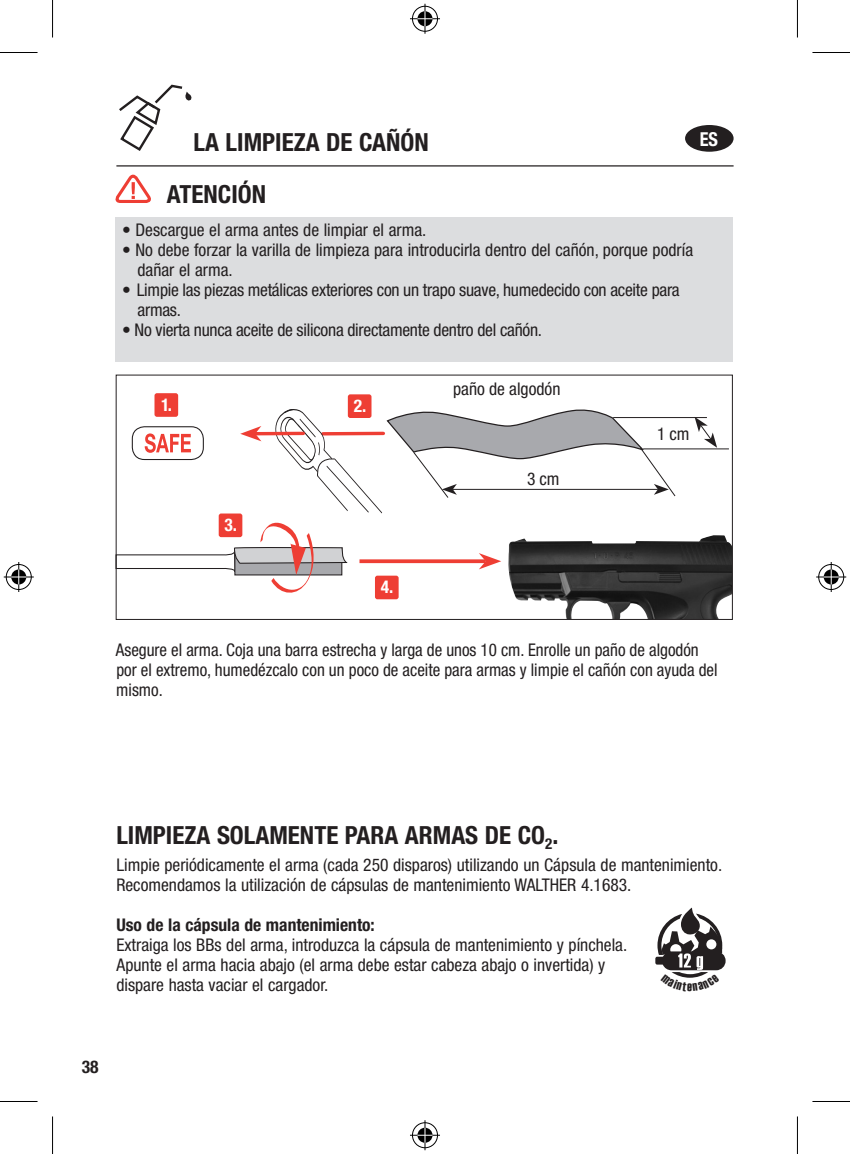
<style>
.page{position:relative;width:850px;height:1154px;background:#fff}
.page>*{position:absolute;margin:0;border:0;box-sizing:border-box;transform-origin:0 0}
.t1{font:700 condensed 25px "Helvetica Neue LT Pro";color:#231f20}
.t2{font:700 condensed 19.25px "Helvetica Neue LT Pro";color:#fff;scale:.95 1}
.t3{font:condensed 17.5px/20px "Helvetica Neue LT Pro";color:#231f20}
.t4{font:700 condensed 17.5px "Helvetica Neue LT Pro";color:#231f20}
.t5{font:700 condensed 17.5px "Helvetica Neue LT Pro";color:#fff}
</style>
<div class="page">
<hr style="left:116px;top:165px;width:617px;height:2px;background:#231f20">
<div style="left:684px;top:125px;width:49px;height:27px;background:#231f20;border-radius:50%"></div>
<img style="left:515px;top:535px;width:215px;height:83px">
<div style="left:116px;top:375px;width:616px;height:245px;border:1px solid #231f20"></div>
<svg style="left:115px;top:174px;width:36px;height:29px"></svg>
<div style="left:115px;top:218px;width:617px;height:144px;background:#dcdddf"></div>
<div style="left:154px;top:393px;width:24px;height:24px;background:#ee3e34;border-radius:2px"></div>
<div style="left:347px;top:394px;width:24px;height:24px;background:#ee3e34;border-radius:2px"></div>
<div style="left:375px;top:576px;width:23px;height:23px;background:#ee3e34;border-radius:2px"></div>
<hr style="left:613px;top:417px;width:93px;height:1px;background:#231f20">
<hr style="left:642px;top:448px;width:86px;height:1px;background:#231f20">
<svg style="left:694px;top:417px;width:22px;height:30px"></svg>
<svg style="left:115px;top:396px;width:560px;height:201px"></svg>
<svg style="left:119px;top:84px;width:73px;height:67px"></svg>
<hr style="left:0;top:52px;width:38px;height:1px;background:#000">
<hr style="left:812px;top:52px;width:37px;height:1px;background:#000">
<hr style="left:0;top:1101px;width:38px;height:1px;background:#000">
<hr style="left:812px;top:1101px;width:37px;height:1px;background:#000">
<hr style="left:52px;top:0;width:1px;height:38px;background:#000">
<hr style="left:52px;top:1116px;width:1px;height:38px;background:#000">
<hr style="left:796px;top:0;width:1px;height:38px;background:#000">
<hr style="left:796px;top:1116px;width:1px;height:38px;background:#000">
<div style="left:410px;top:5px;width:29px;height:28px;border:3px solid #fff;border-radius:50%"></div>
<hr style="left:410px;top:17px;width:30px;height:3px;background:#fff">
<hr style="left:423px;top:4px;width:3px;height:30px;background:#fff">
<div style="left:415px;top:10px;width:19px;height:18px;border:3px solid #fff;border-radius:50%"></div>
<div style="left:412px;top:6px;width:25px;height:26px;border:1px solid #000;border-radius:50%"></div>
<hr style="left:410px;top:18px;width:30px;height:1px;background:#000">
<hr style="left:424px;top:4px;width:1px;height:30px;background:#000">
<svg style="left:417px;top:11px;width:15px;height:15px"></svg>
<div style="left:410px;top:1121px;width:29px;height:28px;border:3px solid #fff;border-radius:50%"></div>
<hr style="left:410px;top:1134px;width:30px;height:3px;background:#fff">
<hr style="left:423px;top:1120px;width:3px;height:30px;background:#fff">
<div style="left:415px;top:1126px;width:19px;height:18px;border:3px solid #fff;border-radius:50%"></div>
<div style="left:412px;top:1122px;width:25px;height:26px;border:1px solid #000;border-radius:50%"></div>
<hr style="left:410px;top:1135px;width:30px;height:1px;background:#000">
<hr style="left:424px;top:1120px;width:1px;height:30px;background:#000">
<svg style="left:417px;top:1128px;width:15px;height:15px"></svg>
<div style="left:5px;top:563px;width:28px;height:28px;border:3px solid #fff;border-radius:50%"></div>
<hr style="left:4px;top:575px;width:30px;height:3px;background:#fff">
<hr style="left:17px;top:562px;width:3px;height:30px;background:#fff">
<div style="left:10px;top:568px;width:18px;height:18px;border:3px solid #fff;border-radius:50%"></div>
<div style="left:6px;top:564px;width:26px;height:26px;border:1px solid #000;border-radius:50%"></div>
<hr style="left:4px;top:576px;width:30px;height:1px;background:#000">
<hr style="left:18px;top:562px;width:1px;height:30px;background:#000">
<svg style="left:11px;top:569px;width:15px;height:15px"></svg>
<div style="left:816px;top:563px;width:28px;height:28px;border:3px solid #fff;border-radius:50%"></div>
<hr style="left:815px;top:575px;width:30px;height:3px;background:#fff">
<hr style="left:829px;top:562px;width:3px;height:30px;background:#fff">
<div style="left:821px;top:568px;width:18px;height:18px;border:3px solid #fff;border-radius:50%"></div>
<div style="left:818px;top:564px;width:25px;height:26px;border:1px solid #000;border-radius:50%"></div>
<hr style="left:815px;top:576px;width:30px;height:1px;background:#000">
<hr style="left:830px;top:562px;width:1px;height:30px;background:#000">
<svg style="left:823px;top:569px;width:15px;height:15px"></svg>
<svg style="left:655px;top:907px;width:70px;height:71px"></svg>
<h1 class="t1" style="left:193px;top:127px;width:237px">LA LIMPIEZA DE CAÑÓN</h1>
<p class="t2" style="left:699px;top:127px;width:21px">ES</p>
<h1 class="t1" style="left:167px;top:179px;width:101px">ATENCIÓN</h1>
<p class="t3" style="left:122px;top:220px;width:305px">• Descargue el arma antes de limpiar el arma.</p>
<p class="t3" style="left:137px;top:240px;width:557px;text-indent:-15px">• No debe forzar la varilla de limpieza para introducirla dentro del cañón, porque podría dañar el arma.</p>
<p class="t3" style="left:137px;top:280px;width:543px;text-indent:-15px">• Limpie las piezas metálicas exteriores con un trapo suave, humedecido con aceite para armas.</p>
<p class="t3" style="left:122px;top:320px;width:421px">• No vierta nunca aceite de silicona directamente dentro del cañón.</p>
<p class="t5" style="left:161px;top:394px;width:12px">1.</p>
<p class="t5" style="left:353px;top:395px;width:14px">2.</p>
<p class="t5" style="left:224px;top:514px;width:14px">3.</p>
<p class="t5" style="left:380px;top:576px;width:14px">4.</p>
<p class="t3" style="left:453px;top:379px;width:109px">paño de algodón</p>
<p class="t3" style="left:527px;top:468px;width:34px">3 cm</p>
<p class="t3" style="left:657px;top:424px;width:34px">1 cm</p>
<p class="t3" style="left:116px;top:639px;width:603px">Asegure el arma. Coja una barra estrecha y larga de unos 10 cm. Enrolle un paño de algodón por el extremo, humedézcalo con un poco de aceite para armas y limpie el cañón con ayuda del mismo.</p>
<h1 class="t1" style="left:116px;top:820px;width:443px">LIMPIEZA SOLAMENTE PARA ARMAS DE CO<sub>2</sub>.</h1>
<p class="t3" style="left:116px;top:855px;width:607px">Limpie periódicamente el arma (cada 250 disparos) utilizando un Cápsula de mantenimiento.<br>Recomendamos la utilización de cápsulas de mantenimiento WALTHER 4.1683.</p>
<p class="t4" style="left:116px;top:914px;width:260px">Uso de la cápsula de mantenimiento:</p>
<p class="t3" style="left:116px;top:935px;width:512px">Extraiga los BBs del arma, introduzca la cápsula de mantenimiento y pínchela.<br>Apunte el arma hacia abajo (el arma debe estar cabeza abajo o invertida) y dispare hasta vaciar el cargador.</p>
<p class="t4" style="left:82px;top:1056px;width:18px">38</p>
</div>
